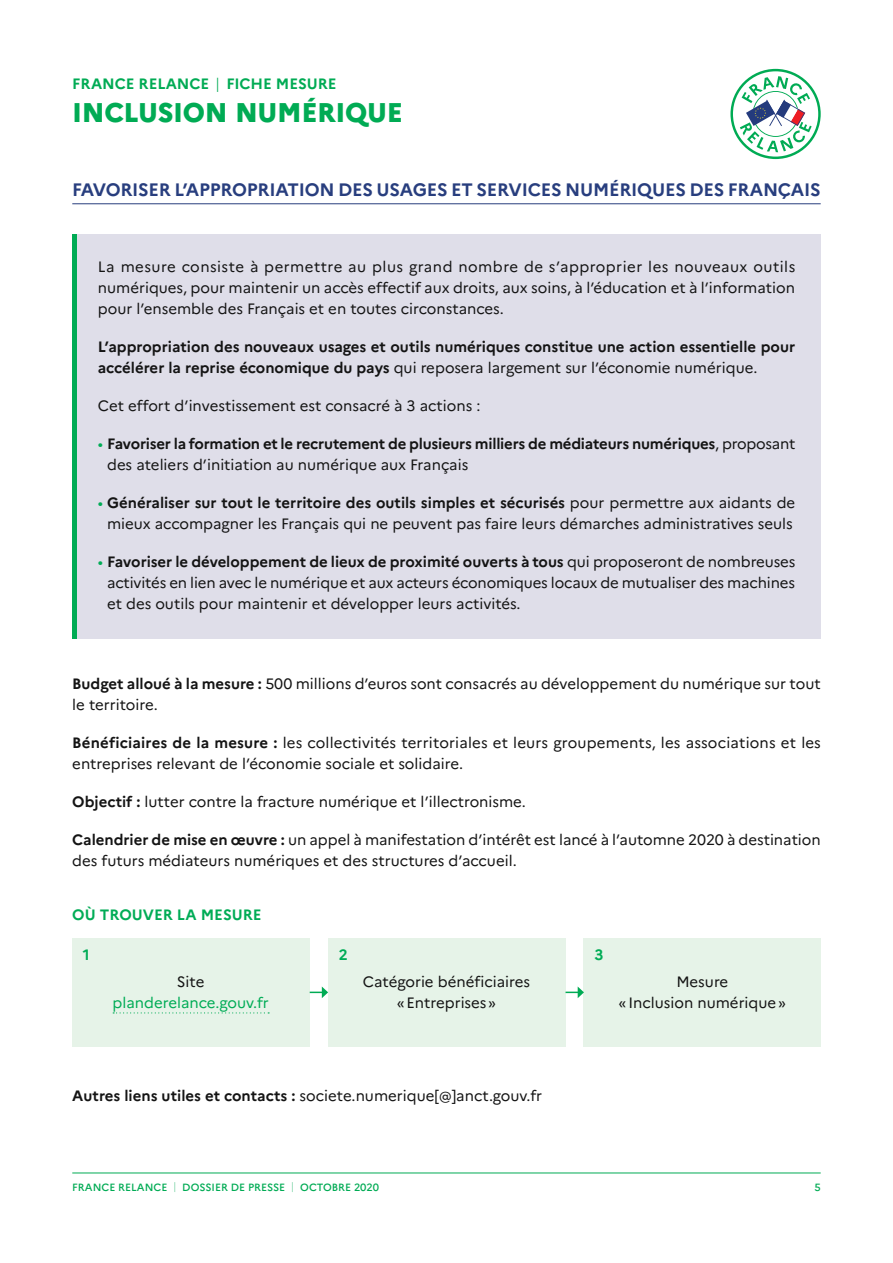
<style>
.page{position:relative;width:893px;height:1263px;background:#fff}
.page>*{position:absolute;margin:0;border:0;box-sizing:border-box;transform-origin:0 0}
.t1{font:800 27px "Marianne";letter-spacing:-.01em;color:#00ab54}
.t2{font:700 18px "Marianne";letter-spacing:-.01em;color:#283e7e}
.t3{font:15px/21px "Marianne";color:#141414;text-align:center}
.t4{font:700 15px/21px "Marianne";letter-spacing:-.005em;color:#141414}
.t5{font:700 15px "Marianne";letter-spacing:-.005em;color:#00ab54}
.t6{font:15px "Marianne";color:#00ac56}
.t7{font:700 15px "Marianne";color:#00ac56}
.t8{font:500 10.5px "Marianne";color:#00ab54}
.s1{font-weight:300}
.s2{font-weight:400}
.s3{font-weight:400;color:#00ac56}
.s4{color:#00ac56}
.s5{font-weight:700}
.s6{font-weight:100}
</style>
<div class="page">
<hr style="left:72px;top:1173px;width:749px;height:1px;background:#00ab54">
<svg style="left:730px;top:69px;width:91px;height:90px"></svg>
<div style="left:72px;top:938px;width:238px;height:108px;background:#e6f3e8"></div>
<div style="left:328px;top:938px;width:237px;height:108px;background:#e6f3e8"></div>
<div style="left:583px;top:938px;width:238px;height:108px;background:#e6f3e8"></div>
<svg style="left:310px;top:986px;width:18px;height:12px"></svg>
<svg style="left:566px;top:986px;width:18px;height:12px"></svg>
<div style="left:72px;top:235px;width:749px;height:404px;background:#dfdee9"></div>
<div style="left:72px;top:235px;width:5px;height:404px;background:#00ab54"></div>
<hr style="left:72px;top:204px;width:749px;height:1px;background:#283e7e">
<svg style="left:113px;top:1012px;width:156px;height:1px"></svg>
<p class="t5" style="left:72px;top:75px;width:266px">FRANCE RELANCE <span class="s1">|</span> FICHE MESURE</p>
<h1 class="t1" style="left:72px;top:96px;width:332px">INCLUSION NUMÉRIQUE</h1>
<p class="t2" style="left:72px;top:179px;width:750px">FAVORISER L’APPROPRIATION DES USAGES ET SERVICES NUMÉRIQUES DES FRANÇAIS</p>
<p class="t3" style="left:98px;top:256px;width:699px;text-align:justify">La mesure consiste à permettre au plus grand nombre de s’approprier les nouveaux outils numériques, pour maintenir un accès effectif aux droits, aux soins, à l’éducation et à l’information pour l’ensemble des Français et en toutes circonstances.</p>
<p class="t4" style="left:98px;top:336px;width:699px">L’appropriation des nouveaux usages et outils numériques constitue une action essentielle pour accélérer la reprise économique du pays <span class="s2">qui reposera largement sur l’économie numérique.</span></p>
<p class="t3" style="left:98px;top:395px;width:384px">Cet effort d’investissement est consacré à 3 actions :</p>
<p class="t4" style="left:107px;top:433px;width:690px;text-indent:-9px"><span class="s3">•</span> Favoriser la formation et le recrutement de plusieurs milliers de médiateurs numériques<span class="s2">, proposant des ateliers d’initiation au numérique aux Français</span></p>
<p class="t3" style="left:98px;top:492px;width:699px"><span class="s4">•</span> <span class="s5">Généraliser sur tout le territoire des outils simples et sécurisés</span> pour permettre aux aidants de mieux accompagner les Français qui ne peuvent pas faire leurs démarches administratives seuls</p>
<p class="t3" style="left:107px;top:551px;width:690px;text-align:justify;text-indent:-9px"><span class="s4">•</span> <span class="s5">Favoriser le développement de lieux de proximité ouverts à tous</span> qui proposeront de nombreuses activités en lien avec le numérique et aux acteurs économiques locaux de mutualiser des machines et des outils pour maintenir et développer leurs activités.</p>
<p class="t3" style="left:72px;top:673px;width:750px;text-align:left"><span class="s5">Budget alloué à la mesure :</span> 500 millions d’euros sont consacrés au développement du numérique sur tout le territoire.</p>
<p class="t3" style="left:72px;top:732px;width:750px;text-align:left"><span class="s5">Bénéficiaires de la mesure :</span> les collectivités territoriales et leurs groupements, les associations et les entreprises relevant de l’économie sociale et solidaire.</p>
<p class="t3" style="left:72px;top:791px;width:455px"><span class="s5">Objectif :</span> lutter contre la fracture numérique et l’illectronisme.</p>
<p class="t3" style="left:72px;top:829px;width:750px;text-align:left"><span class="s5">Calendrier de mise en œuvre :</span> un appel à manifestation d’intérêt est lancé à l’automne 2020 à destination des futurs médiateurs numériques et des structures d’accueil.</p>
<p class="t7" style="left:72px;top:906px;width:191px">OÙ TROUVER LA MESURE</p>
<p class="t7" style="left:83px;top:945px;width:8px">1</p>
<p class="t7" style="left:339px;top:945px;width:10px">2</p>
<p class="t7" style="left:595px;top:945px;width:10px">3</p>
<p class="t3" style="left:177px;top:971px;width:29px">Site</p>
<p class="t6" style="left:113px;top:994px;width:158px">planderelance.gouv.fr</p>
<p class="t3" style="left:363px;top:971px;width:169px">Catégorie bénéficiaires «Entreprises»</p>
<p class="t3" style="left:619px;top:971px;width:169px">Mesure<br>«Inclusion numérique»</p>
<p class="t3" style="left:72px;top:1085px;width:471px"><span class="s5">Autres liens utiles et contacts :</span> societe.numerique[@]anct.gouv.fr</p>
<p class="t8" style="left:72px;top:1180px;width:308px">FRANCE RELANCE <span class="s6">|</span> DOSSIER DE PRESSE <span class="s6">|</span> OCTOBRE 2020</p>
<p class="t8" style="left:814px;top:1180px;width:8px">5</p>
</div>
